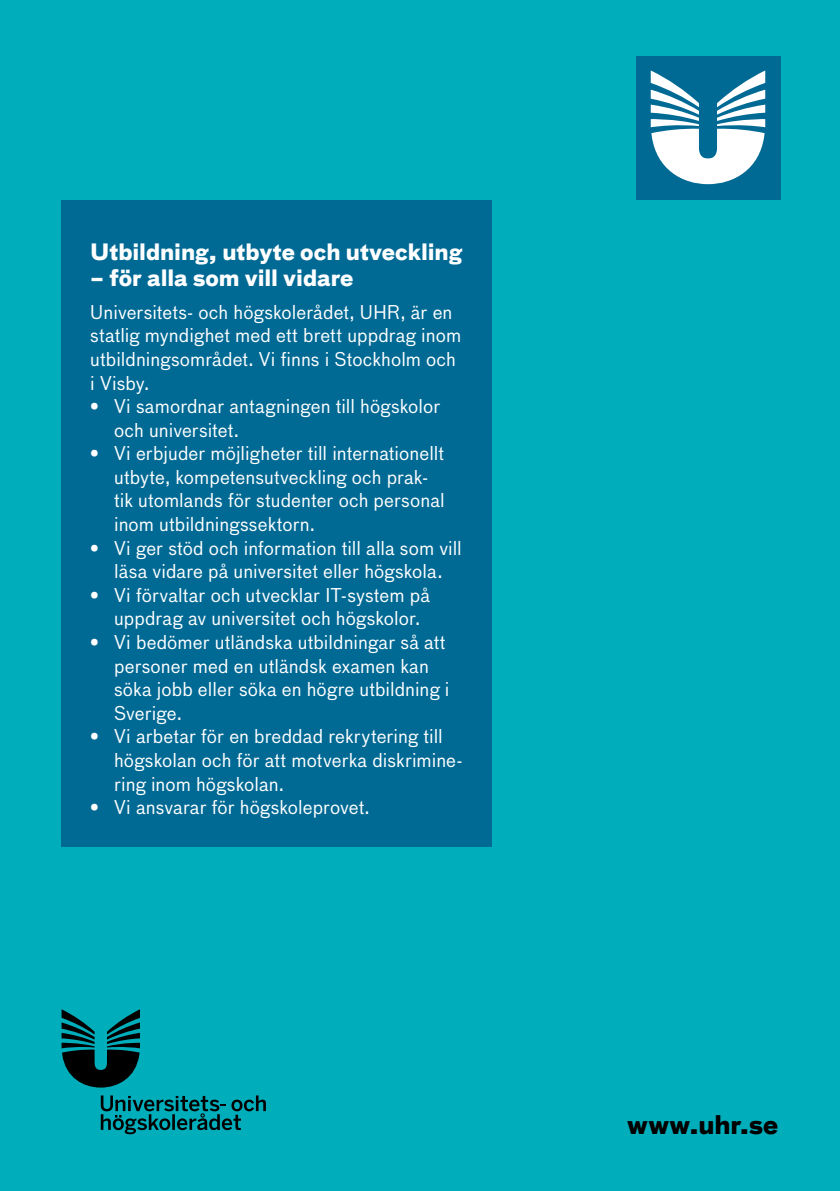
<style>
.page{position:relative;width:840px;height:1191px;background:#fff}
.page>*{position:absolute;margin:0;border:0;box-sizing:border-box;transform-origin:0 0}
.www_uhr_se{font:700 25px "Bau Pro";color:#000}
.Utbildning__utbyte{font:700 21.8px "Bau Pro";letter-spacing:-.005em;color:#fff}
.Baksida{font:18.6px/23.6px "Bau Pro";letter-spacing:.005em;color:#fff}
</style>
<div class="page">
<div style="left:0;top:0;width:839px;height:1191px;background:#00adba"></div>
<svg style="left:101px;top:1095px;width:165px;height:39px"></svg>
<svg style="left:62px;top:1009px;width:78px;height:78px"></svg>
<div style="left:62px;top:200px;width:429px;height:647px;background:#006a95"></div>
<div style="left:635px;top:56px;width:144px;height:144px;background:#006a95"></div>
<svg style="left:650px;top:70px;width:114px;height:114px"></svg>
<p class="Utbildning__utbyte" style="left:90px;top:233px;width:373px">Utbildning, utbyte och utveckling</p>
<p class="Utbildning__utbyte" style="left:90px;top:259px;width:264px">– för alla som vill vidare</p>
<p class="Baksida" style="left:90px;top:299px;width:372px">Universitets- och högskolerådet, UHR, är en statlig myndighet med ett brett uppdrag inom utbildningsområdet. Vi finns i Stockholm och i Visby.</p>
<p class="Baksida" style="left:114px;top:394px;width:327px;text-indent:-24px">• Vi samordnar antagningen till högskolor och universitet.</p>
<p class="Baksida" style="left:114px;top:441px;width:332px;text-indent:-24px">• Vi erbjuder möjligheter till internationellt utbyte, kompetensutveckling och prak&shy;tik utomlands för studenter och personal inom utbildningssektorn.</p>
<p class="Baksida" style="left:90px;top:535px;width:373px;text-align:center">• Vi ger stöd och information till alla som vill läsa vidare på universitet eller högskola.</p>
<p class="Baksida" style="left:114px;top:582px;width:317px;text-indent:-24px">• Vi förvaltar och utvecklar IT-system på uppdrag av universitet och högskolor.</p>
<p class="Baksida" style="left:114px;top:629px;width:337px;text-indent:-24px">• Vi bedömer utländska utbildningar så att personer med en utländsk examen kan söka jobb eller söka en högre utbildning i<br>Sverige.</p>
<p class="Baksida" style="left:114px;top:724px;width:350px;text-indent:-24px">• Vi arbetar för en breddad rekrytering till högskolan och för att motverka diskrimine&shy;ring inom högskolan.</p>
<p class="Baksida" style="left:90px;top:794px;width:281px">• Vi ansvarar för högskoleprovet.</p>
<p class="www_uhr_se" style="left:626px;top:1103px;width:153px">www.uhr.se</p>
</div>
